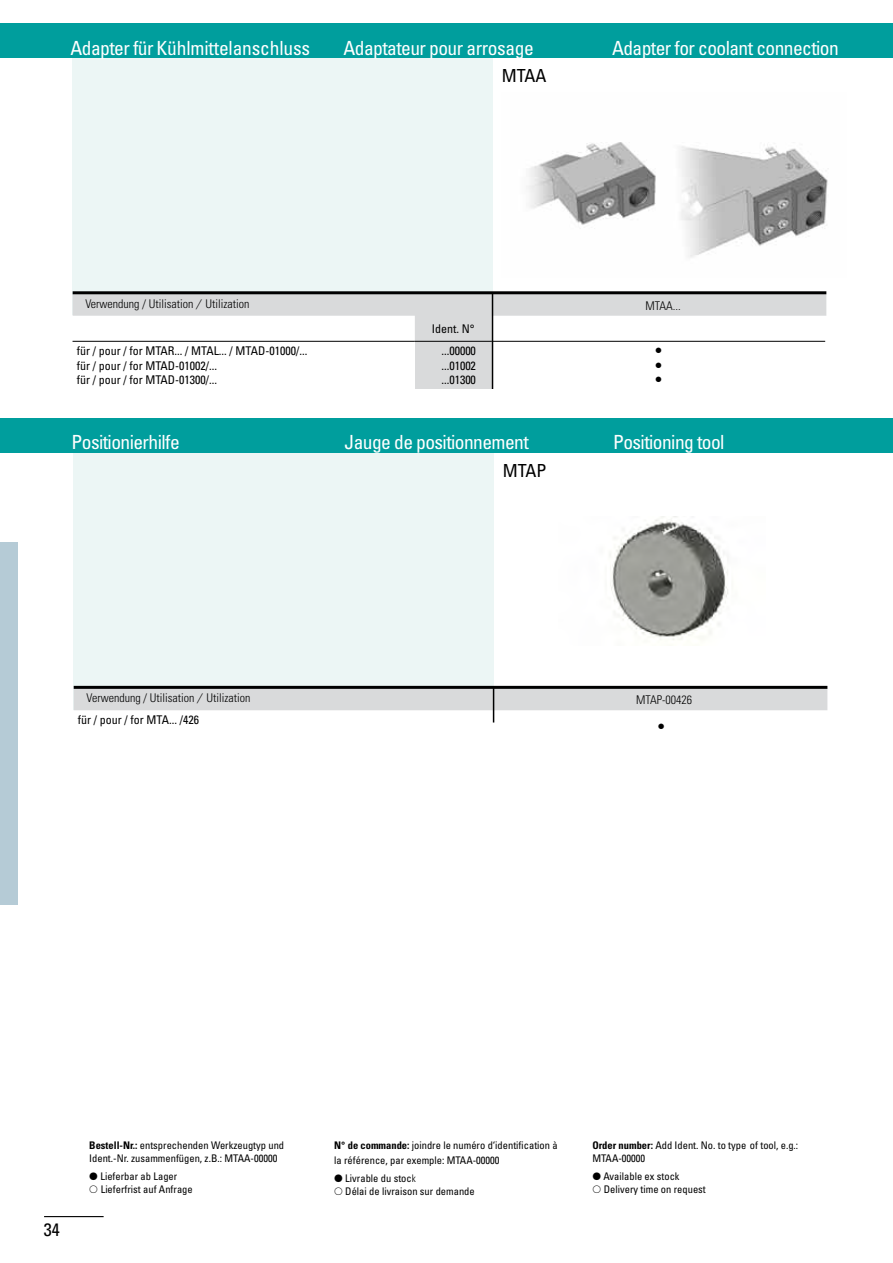
<style>
.page{position:relative;width:893px;height:1263px;background:#fff}
.page>*{position:absolute;margin:0;border:0;box-sizing:border-box;transform-origin:0 0}
.t1{font:condensed 19.5px "Univers";letter-spacing:-.03em;color:#fff}
.t2{font:condensed 19.5px "Univers";letter-spacing:-.01em;color:#fff}
.t3{font:condensed 18px "Univers";color:#000}
.t4{font:condensed 12px/14.4px "Univers";color:#000}
.t5{font:300 condensed 12px "Univers";color:#000}
.t6{font:condensed 10.5px/12.6px "Univers";color:#000}
.t7{font:7.5px/14.4px "Mathematical Pi Six";color:#000;text-align:justify}
.s1{font-style:italic}
.s2{font-weight:700}
.s3{font-family:"Mathematical Pi Six";font-stretch:normal}
.s4{font-weight:300}
</style>
<div class="page">
<hr style="left:44px;top:1216px;width:60px;height:1px;background:#000">
<div style="left:72px;top:57px;width:421px;height:258px;background:#ecf6f5"></div>
<div style="left:0;top:24px;width:893px;height:34px;background:#009e9d"></div>
<hr style="left:73px;top:291px;width:753px;height:3px;background:#000">
<div style="left:73px;top:452px;width:421px;height:257px;background:#ecf6f5"></div>
<img style="left:609px;top:516px;width:119px;height:124px">
<div style="left:74px;top:689px;width:753px;height:21px;background:#d9dadb"></div>
<div style="left:0;top:418px;width:893px;height:34px;background:#009e9d"></div>
<hr style="left:74px;top:686px;width:753px;height:3px;background:#000">
<hr style="left:493px;top:688px;width:1px;height:34px;background:#000">
<div style="left:0;top:542px;width:17px;height:363px;background:#b5cbd6"></div>
<img style="left:526px;top:142px;width:302px;height:116px">
<svg style="left:73px;top:294px;width:753px;height:95px"></svg>
<div style="left:73px;top:341px;width:342px;height:62px;background:#fff"></div>
<div style="left:492px;top:341px;width:333px;height:62px;background:#fff"></div>
<hr style="left:73px;top:341px;width:342px;height:1px;background:#000">
<hr style="left:415px;top:341px;width:77px;height:1px;background:#000">
<hr style="left:492px;top:341px;width:333px;height:1px;background:#000">
<hr style="left:492px;top:293px;width:1px;height:96px;background:#000">
<h1 class="t2" style="left:71px;top:35px;width:241px">Adapter für Kühlmittelanschluss</h1>
<h1 class="t1" style="left:344px;top:35px;width:192px">Adaptateur pour arrosage</h1>
<h1 class="t1" style="left:612px;top:35px;width:228px">Adapter for coolant connection</h1>
<h2 class="t3" style="left:502px;top:65px;width:46px">MTAA</h2>
<p class="t5" style="left:85px;top:296px;width:166px">Verwendung / Utilisation <span class="s1">/</span> Utilization</p>
<p class="t5" style="left:645px;top:298px;width:37px">MTAA...</p>
<p class="t4" style="left:432px;top:321px;width:44px">Ident. N°</p>
<p class="t4" style="left:77px;top:343px;width:232px">für / pour / for MTAR... / MTAL... / MTAD-01000/... für / pour / for MTAD-01002/...<br>für / pour / for MTAD-01300/...</p>
<p class="t4" style="left:441px;top:343px;width:36px;text-align:justify">...00000 ...01002 ...01300</p>
<p class="t7" style="left:655px;top:344px;width:8px">D D D</p>
<h1 class="t1" style="left:72px;top:430px;width:110px">Positionierhilfe</h1>
<h1 class="t1" style="left:345px;top:430px;width:186px">Jauge de positionnement</h1>
<h1 class="t1" style="left:613px;top:430px;width:113px">Positioning tool</h1>
<h2 class="t3" style="left:503px;top:459px;width:45px">MTAP</h2>
<p class="t5" style="left:86px;top:691px;width:166px">Verwendung / Utilisation <span class="s1">/</span> Utilization</p>
<p class="t5" style="left:636px;top:693px;width:58px">MTAP-00426</p>
<p class="t4" style="left:78px;top:712px;width:123px">für / pour / for MTA... /426</p>
<p class="t7" style="left:658px;top:720px;width:8px">D</p>
<h2 class="t3" style="left:44px;top:1218px;width:17px">34</h2>
<p class="t6" style="left:89px;top:1139px;width:196px"><span class="s2">Bestell-Nr.:</span> entsprechenden Werkzeugtyp und<br>Ident.-Nr. zusammenfügen, z.B.: MTAA-00000</p>
<p class="t6" style="left:89px;top:1170px;width:105px"><span class="s3">D</span> Lieferbar ab Lager<br><span class="s3">S</span> Lieferfrist auf Anfrage</p>
<p class="t6" style="left:334px;top:1138px;width:225px;line-height:14.4px"><span class="s2">N° de commande:</span> joindre le numéro d‘identification à la référence, par exemple: MTAA-00000</p>
<p class="t6" style="left:334px;top:1172px;width:142px"><span class="s3">D</span> Livrable du stoc<span class="s4">k<br></span><span class="s3">S</span> Délai de livraison sur demande</p>
<p class="t6" style="left:592px;top:1139px;width:207px"><span class="s2">Order number:</span> Add Ident. No. to type of tool, e.g.:<br>MTAA-00000</p>
<p class="t6" style="left:592px;top:1170px;width:115px"><span class="s3">D</span> Available ex stock<br><span class="s3">S</span> Delivery time on request</p>
</div>
